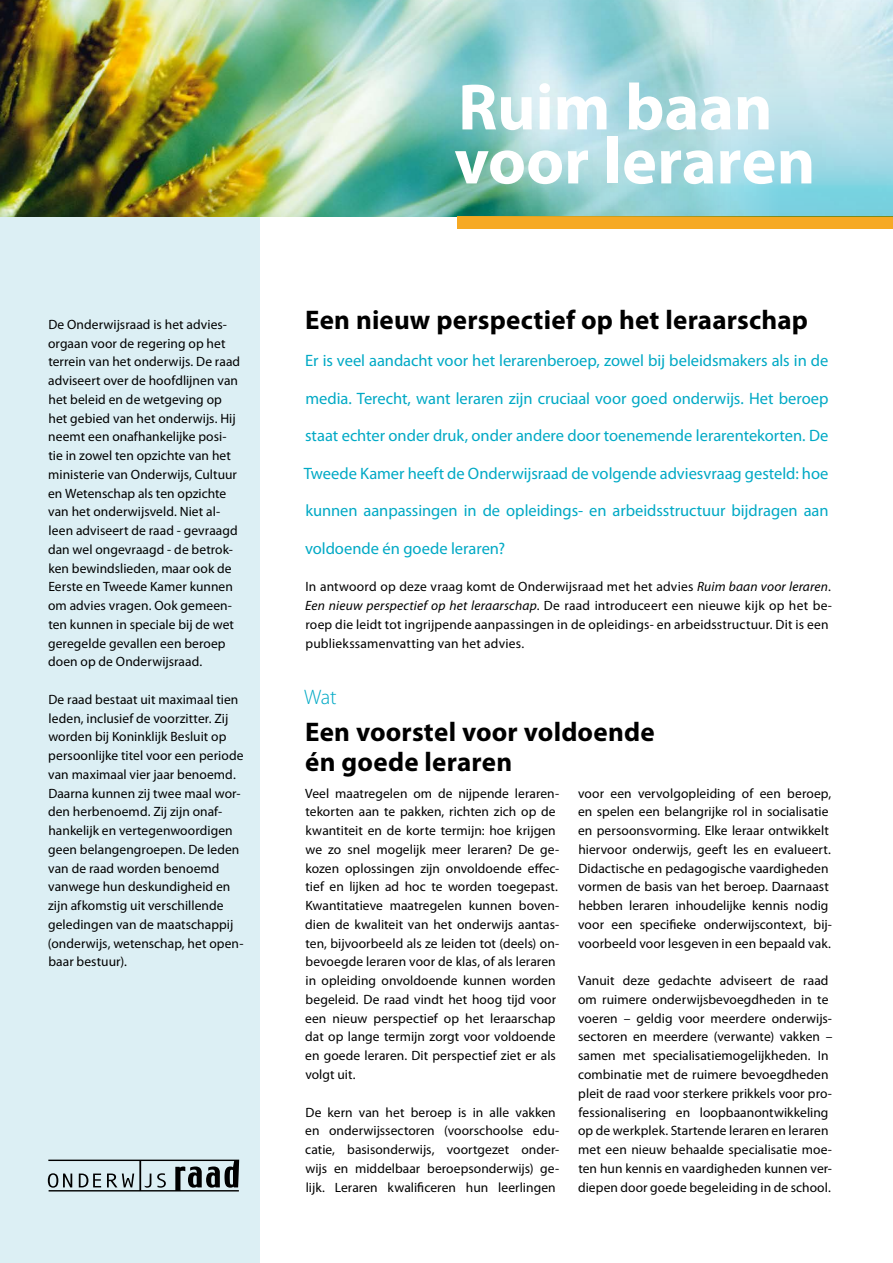
<style>
.page{position:relative;width:893px;height:1263px;background:#fff}
.page>*{position:absolute;margin:0;border:0;box-sizing:border-box;transform-origin:0 0}
.Kop__Bold__18pt{font:700 66px/54px "Myriad Pro";color:#fff}
.Kop__Bold__18pt-2{font:700 27px/30px "Myriad Pro";letter-spacing:.005em;color:#000}
.Kop__Bold__18pt-3{font:300 21px "Myriad Pro";color:#00a9c5}
.Intro__Regular_11_pt{font:16.5px "Myriad Pro";color:#00a9c5}
.Plat__Regular_9pt{font:13.5px/18.8px "Myriad Pro";letter-spacing:.005em;color:#000}
.s1{font-style:italic}
</style>
<div class="page">
<div style="left:0;top:208px;width:260px;height:1055px;background:#dceff4"></div>
<img style="left:0;top:0;width:353px;height:216px">
<div style="left:457px;top:216px;width:436px;height:13px;background:#f6a924"></div>
<svg style="left:353px;top:0;width:540px;height:216px;background:#a2d5d6"></svg>
<svg style="left:48px;top:1159px;width:191px;height:32px"></svg>
<p class="Plat__Regular_9pt" style="left:48px;top:315px;width:194px">De Onderwijsraad is het advies&shy;orgaan voor de regering op het terrein van het onderwijs. De raad adviseert over de hoofdlijnen van het beleid en de wetgeving op het gebied van het onderwijs. Hij neemt een onafhankelijke posi&shy;tie in zowel ten opzichte van het ministerie van Onderwijs, Cultuur en Wetenschap als ten opzichte van het onderwijsveld. Niet al&shy;leen adviseert de raad - gevraagd dan wel ongevraagd - de betrok&shy;ken bewindslieden, maar ook de<br>Eerste en Tweede Kamer kunnen om advies vragen. Ook gemeen&shy;ten kunnen in speciale bij de wet geregelde gevallen een beroep doen op de Onderwijsraad.</p>
<p class="Plat__Regular_9pt" style="left:48px;top:690px;width:197px">De raad bestaat uit maximaal tien leden, inclusief de voorzitter. Zij worden bij Koninklijk Besluit op persoonlijke titel voor een periode van maximaal vier jaar benoemd.<br>Daarna kunnen zij twee maal wor&shy;den herbenoemd. Zij zijn onaf&shy;hankelijk en vertegenwoordigen geen belangengroepen. De leden van de raad worden benoemd vanwege hun deskundigheid en zijn afkomstig uit verschillende geledingen van de maatschappij (onderwijs, wetenschap, het open&shy;baar bestuur).</p>
<p class="Kop__Bold__18pt" style="left:454px;top:81px;width:363px">Ruim baan voor leraren</p>
<p class="Kop__Bold__18pt-2" style="left:305px;top:305px;width:504px">Een nieuw perspectief op het leraarschap</p>
<p class="Intro__Regular_11_pt" style="left:305px;top:351px;width:525px">Er is veel aandacht voor het lerarenberoep, zowel bij beleidsmakers als in de</p>
<p class="Intro__Regular_11_pt" style="left:305px;top:388px;width:525px">media. Terecht, want leraren zijn cruciaal voor goed onderwijs. Het beroep</p>
<p class="Intro__Regular_11_pt" style="left:305px;top:426px;width:525px">staat echter onder druk, onder andere door toenemende lerarentekorten. De</p>
<p class="Intro__Regular_11_pt" style="left:304px;top:463px;width:526px">Tweede Kamer heeft de Onderwijsraad de volgende adviesvraag gesteld: hoe</p>
<p class="Intro__Regular_11_pt" style="left:305px;top:501px;width:525px">kunnen aanpassingen in de opleidings- en arbeidsstructuur bijdragen aan</p>
<p class="Intro__Regular_11_pt" style="left:305px;top:538px;width:201px">voldoende én goede leraren?</p>
<p class="Plat__Regular_9pt" style="left:305px;top:577px;width:528px">In antwoord op deze vraag komt de Onderwijsraad met het advies <span class="s1">Ruim baan voor leraren</span>.<br><span class="s1">Een nieuw perspectief op het leraarschap</span>. De raad introduceert een nieuwe kijk op het be&shy;roep die leidt tot ingrijpende aanpassingen in de opleidings- en arbeidsstructuur. Dit is een publiekssamenvatting van het advies.</p>
<p class="Kop__Bold__18pt-3" style="left:304px;top:684px;width:34px">Wat</p>
<p class="Kop__Bold__18pt-2" style="left:305px;top:718px;width:351px">Een voorstel voor voldoende én goede leraren</p>
<p class="Plat__Regular_9pt" style="left:305px;top:783px;width:256px">Veel maatregelen om de nijpende leraren&shy;tekorten aan te pakken, richten zich op de kwantiteit en de korte termijn: hoe krijgen we zo snel mogelijk meer leraren? De ge&shy;kozen oplossingen zijn onvoldoende effec&shy;tief en lijken ad hoc te worden toegepast.<br>Kwantitatieve maatregelen kunnen boven&shy;dien de kwaliteit van het onderwijs aantas&shy;ten, bijvoorbeeld als ze leiden tot (deels) on&shy;bevoegde leraren voor de klas, of als leraren in opleiding onvoldoende kunnen worden begeleid. De raad vindt het hoog tijd voor een nieuw perspectief op het leraarschap dat op lange termijn zorgt voor voldoende en goede leraren. Dit perspectief ziet er als volgt uit.</p>
<p class="Plat__Regular_9pt" style="left:305px;top:1102px;width:256px">De kern van het beroep is in alle vakken en onderwijssectoren (voorschoolse edu&shy;catie, basisonderwijs, voortgezet onder&shy;wijs en middelbaar beroepsonderwijs) ge&shy;lijk. Leraren kwalificeren hun leerlingen</p>
<p class="Plat__Regular_9pt" style="left:578px;top:783px;width:256px">voor een vervolgopleiding of een beroep, en spelen een belangrijke rol in socialisatie en persoonsvorming. Elke leraar ontwikkelt hiervoor onderwijs, geeft les en evalueert.<br>Didactische en pedagogische vaardigheden vormen de basis van het beroep. Daarnaast hebben leraren inhoudelijke kennis nodig voor een specifieke onderwijscontext, bij&shy;voorbeeld voor lesgeven in een bepaald vak.</p>
<p class="Plat__Regular_9pt" style="left:578px;top:971px;width:256px">Vanuit deze gedachte adviseert de raad om ruimere onderwijsbevoegdheden in te voeren – geldig voor meerdere onderwijs&shy;sectoren en meerdere (verwante) vakken – samen met specialisatiemogelijkheden. In combinatie met de ruimere bevoegdheden pleit de raad voor sterkere prikkels voor pro&shy;fessionalisering en loopbaanontwikkeling op de werkplek. Startende leraren en leraren met een nieuw behaalde specialisatie moe&shy;ten hun kennis en vaardigheden kunnen ver&shy;diepen door goede begeleiding in de school.</p>
</div>
